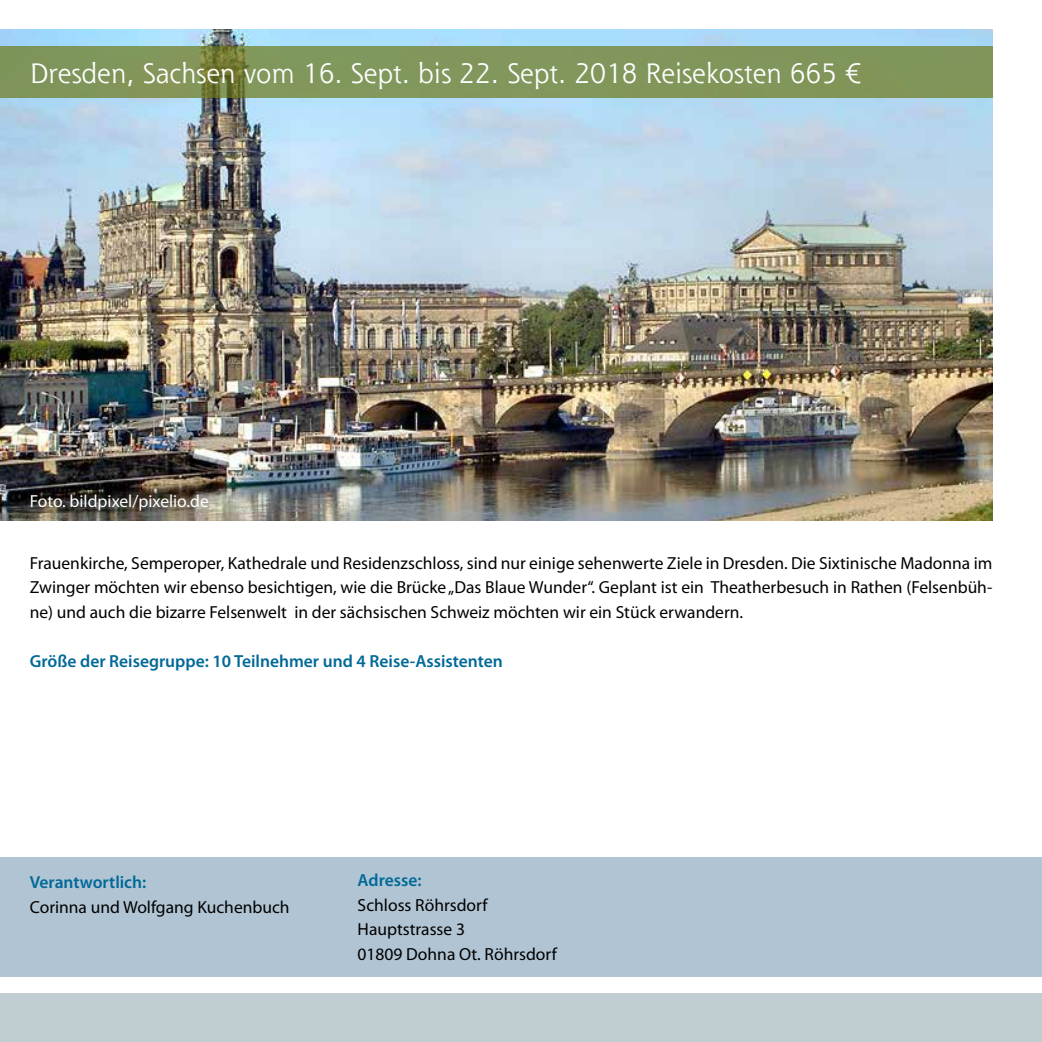
<style>
.page{position:relative;width:1042px;height:1042px;background:#fff}
.page>*{position:absolute;margin:0;border:0;box-sizing:border-box;transform-origin:0 0}
.t1{font:27.47px "Shannon Std";color:#fff}
.t2{font:17.5px/24.5px "Myriad Pro";color:#000}
.t3{font:600 17.5px "Myriad Pro";color:#006997}
.t4{font:17.5px "Myriad Pro";color:#fff}
</style>
<div class="page">
<div style="left:0;top:857px;width:1042px;height:119px;background:#b1c4d3"></div>
<div style="left:0;top:993px;width:1042px;height:49px;background:#c1ced1"></div>
<img style="left:0;top:29px;width:992px;height:491px">
<div style="left:0;top:46px;width:992px;height:52px;background:#81965b"></div>
<h1 class="t1" style="left:30px;top:55px;width:832px">Dresden, Sachsen vom 16. Sept. bis 22. Sept. 2018 Reisekosten 665 €</h1>
<p class="t4" style="left:30px;top:490px;width:180px">Foto. bildpixel/pixelio.de</p>
<p class="t2" style="left:30px;top:550px;width:964px;text-align:justify">Frauenkirche, Semperoper, Kathedrale und Residenzschloss, sind nur einige sehenwerte Ziele in Dresden. Die Sixtinische Madonna im Zwinger möchten wir ebenso besichtigen, wie die Brücke „Das Blaue Wunder“. Geplant ist ein Theatherbesuch in Rathen (Felsenbüh&shy;ne) und auch die bizarre Felsenwelt in der sächsischen Schweiz möchten wir ein Stück erwandern.</p>
<p class="t3" style="left:30px;top:649px;width:475px">Größe der Reisegruppe: 10 Teilnehmer und 4 Reise-Assistenten</p>
<p class="t3" style="left:30px;top:871px;width:118px">Verantwortlich:</p>
<p class="t2" style="left:30px;top:894px;width:261px">Corinna und Wolfgang Kuchenbuch</p>
<p class="t3" style="left:358px;top:869px;width:65px">Adresse:</p>
<p class="t2" style="left:358px;top:892px;width:201px">Schloss Röhrsdorf<br>Hauptstrasse 3<br>01809 Dohna Ot. Röhrsdorf</p>
</div>
